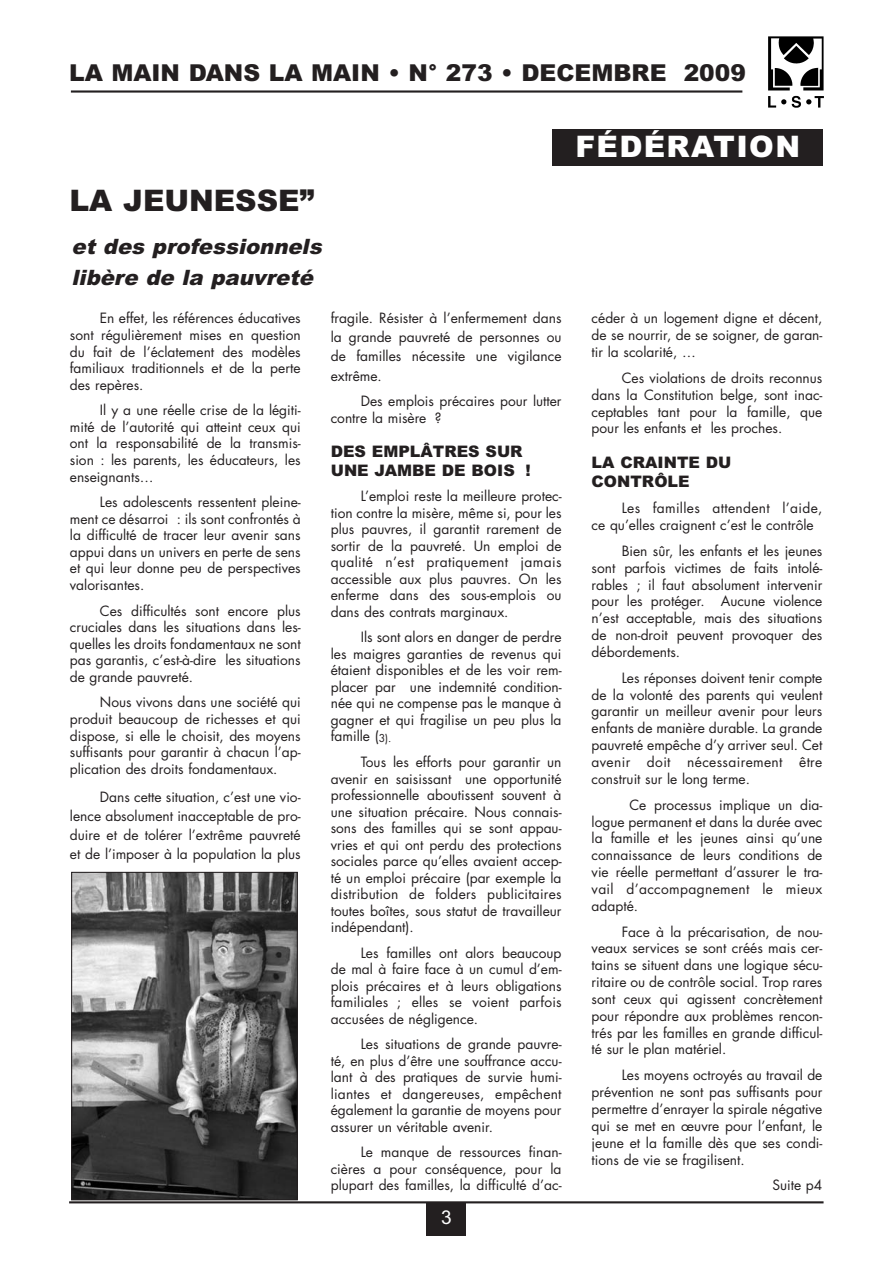
<style>
.page{position:relative;width:893px;height:1263px;background:#fff}
.page>*{position:absolute;margin:0;border:0;box-sizing:border-box;transform-origin:0 0}
.t1{font:900 29.7px "Arial";color:#231f20}
.t2{font:900 29.7px "Arial";letter-spacing:.045em;color:#fff}
.t3{font:900 23.25px "Arial";color:#231f20}
.t4{font:italic 900 21.15px/30.6px "Arial";color:#231f20}
.t5{font:19.05px "Arial";color:#fff}
.t6{font:900 15.9px/19px "Arial";color:#231f20}
.t7{font:13.8px/16.5px "Futura";color:#231f20;text-align:justify}
.s1{font-size:10.65px}
</style>
<div class="page">
<div style="left:427px;top:1202px;width:39px;height:34px;background:#231f20"></div>
<hr style="left:69px;top:1201px;width:754px;height:2px;background:#231f20">
<img style="left:768px;top:36px;width:56px;height:72px">
<hr style="left:71px;top:90px;width:671px;height:3px;background:#231f20">
<div style="left:552px;top:130px;width:271px;height:36px;background:#231f20"></div>
<img style="left:73px;top:874px;width:223px;height:324px">
<div style="left:71px;top:872px;width:227px;height:328px;border:1px solid #231f20"></div>
<h2 class="t3" style="left:69px;top:65px;width:678px">LA MAIN DANS LA MAIN • N° 273 • DECEMBRE 2009</h2>
<h1 class="t1" style="left:69px;top:190px;width:247px">LA JEUNESSE”</h1>
<h3 class="t4" style="left:72px;top:233px;width:256px">et des professionnels libère de la pauvreté</h3>
<p class="t7" style="left:70px;top:311px;width:232px;text-indent:30px">En effet, les références éducatives sont régulièrement mises en question du fait de l’éclatement des modèles familiaux traditionnels et de la perte des repères.</p>
<p class="t7" style="left:70px;top:403px;width:232px;text-indent:30px">Il y a une réelle crise de la légiti&shy;mité de l’autorité qui atteint ceux qui ont la responsabilité de la transmis&shy;sion : les parents, les éducateurs, les enseignants…</p>
<p class="t7" style="left:70px;top:495px;width:232px;text-indent:30px">Les adolescents ressentent pleine&shy;ment ce désarroi : ils sont confrontés à la difficulté de tracer leur avenir sans appui dans un univers en perte de sens et qui leur donne peu de perspectives valorisantes.</p>
<p class="t7" style="left:70px;top:603px;width:232px;text-indent:30px">Ces difficultés sont encore plus cruciales dans les situations dans les&shy;quelles les droits fondamentaux ne sont pas garantis, c’est-à-dire les situations de grande pauvreté.</p>
<p class="t7" style="left:70px;top:695px;width:232px;text-indent:30px">Nous vivons dans une société qui produit beaucoup de richesses et qui dispose, si elle le choisit, des moyens suffisants pour garantir à chacun l’ap&shy;plication des droits fondamentaux.</p>
<p class="t7" style="left:70px;top:788px;width:232px;line-height:19px;text-indent:30px">Dans cette situation, c’est une vio&shy;lence absolument inacceptable de pro&shy;duire et de tolérer l’extrême pauvreté et de l’imposer à la population la plus</p>
<p class="t7" style="left:331px;top:310px;width:232px;line-height:19px">fragile. Résister à l’enfermement dans la grande pauvreté de personnes ou de familles nécessite une vigilance extrême.</p>
<p class="t7" style="left:331px;top:394px;width:232px;text-indent:30px">Des emplois précaires pour lutter contre la misère ?</p>
<p class="t6" style="left:331px;top:443px;width:201px">DES EMPLÂTRES SUR<br>UNE JAMBE DE BOIS !</p>
<p class="t7" style="left:331px;top:489px;width:232px;text-indent:30px">L’emploi reste la meilleure protec&shy;tion contre la misère, même si, pour les plus pauvres, il garantit rarement de sortir de la pauvreté. Un emploi de qualité n’est pratiquement jamais accessible aux plus pauvres. On les enferme dans des sous-emplois ou dans des contrats marginaux.</p>
<p class="t7" style="left:331px;top:630px;width:232px;text-indent:30px">Ils sont alors en danger de perdre les maigres garanties de revenus qui étaient disponibles et de les voir rem&shy;placer par une indemnité condition&shy;née qui ne compense pas le manque à gagner et qui fragilise un peu plus la famille (<span class="s1">3).</span></p>
<p class="t7" style="left:331px;top:755px;width:232px;text-indent:30px">Tous les efforts pour garantir un avenir en saisissant une opportunité professionnelle aboutissent souvent à une situation précaire. Nous connais&shy;sons des familles qui se sont appau&shy;vries et qui ont perdu des protections sociales parce qu’elles avaient accep&shy;té un emploi précaire (par exemple la distribution de folders publicitaires toutes boîtes, sous statut de travailleur indépendant).</p>
<p class="t7" style="left:331px;top:946px;width:232px;text-indent:30px">Les familles ont alors beaucoup de mal à faire face à un cumul d’em&shy;plois précaires et à leurs obligations familiales ; elles se voient parfois accusées de négligence.</p>
<p class="t7" style="left:331px;top:1037px;width:232px;text-indent:30px">Les situations de grande pauvre&shy;té, en plus d’être une souffrance accu&shy;lant à des pratiques de survie humi&shy;liantes et dangereuses, empêchent également la garantie de moyens pour assurer un véritable avenir.</p>
<p class="t7" style="left:331px;top:1145px;width:232px;text-indent:30px">Le manque de ressources finan&shy;cières a pour conséquence, pour la plupart des familles, la difficulté d’ac-</p>
<h3 class="t5" style="left:441px;top:1210px;width:12px">3</h3>
<h1 class="t2" style="left:575px;top:136px;width:226px">FÉDÉRATION</h1>
<p class="t7" style="left:592px;top:311px;width:232px">céder à un logement digne et décent, de se nourrir, de se soigner, de garan&shy;tir la scolarité, …</p>
<p class="t7" style="left:592px;top:371px;width:232px;text-indent:30px">Ces violations de droits reconnus dans la Constitution belge, sont inac&shy;ceptables tant pour la famille, que pour les enfants et les proches.</p>
<p class="t6" style="left:592px;top:454px;width:141px">LA CRAINTE DU<br>CONTRÔLE</p>
<p class="t7" style="left:592px;top:501px;width:232px;text-indent:30px">Les familles attendent l’aide, ce qu’elles craignent c’est le contrôle</p>
<p class="t7" style="left:592px;top:544px;width:232px;text-indent:30px">Bien sûr, les enfants et les jeunes sont parfois victimes de faits intolé&shy;rables ; il faut absolument intervenir pour les protéger. Aucune violence n’est acceptable, mais des situations de non-droit peuvent provoquer des débordements.</p>
<p class="t7" style="left:592px;top:670px;width:232px;text-indent:30px">Les réponses doivent tenir compte de la volonté des parents qui veulent garantir un meilleur avenir pour leurs enfants de manière durable. La grande pauvreté empêche d’y arriver seul. Cet avenir doit nécessairement être construit sur le long terme.</p>
<p class="t7" style="left:592px;top:797px;width:232px;text-indent:38px">Ce processus implique un dia&shy;logue permanent et dans la durée avec la famille et les jeunes ainsi qu’une connaissance de leurs conditions de vie réelle permettant d’assurer le tra&shy;vail d’accompagnement le mieux adapté.</p>
<p class="t7" style="left:592px;top:924px;width:232px;text-indent:30px">Face à la précarisation, de nou&shy;veaux services se sont créés mais cer&shy;tains se situent dans une logique sécu&shy;ritaire ou de contrôle social. Trop rares sont ceux qui agissent concrètement pour répondre aux problèmes rencon&shy;trés par les familles en grande difficul&shy;té sur le plan matériel.</p>
<p class="t7" style="left:592px;top:1068px;width:232px;text-indent:30px">Les moyens octroyés au travail de prévention ne sont pas suffisants pour permettre d’enrayer la spirale négative qui se met en œuvre pour l’enfant, le jeune et la famille dès que ses condi&shy;tions de vie se fragilisent.</p>
<p class="t7" style="left:772px;top:1178px;width:51px">Suite p4</p>
</div>
